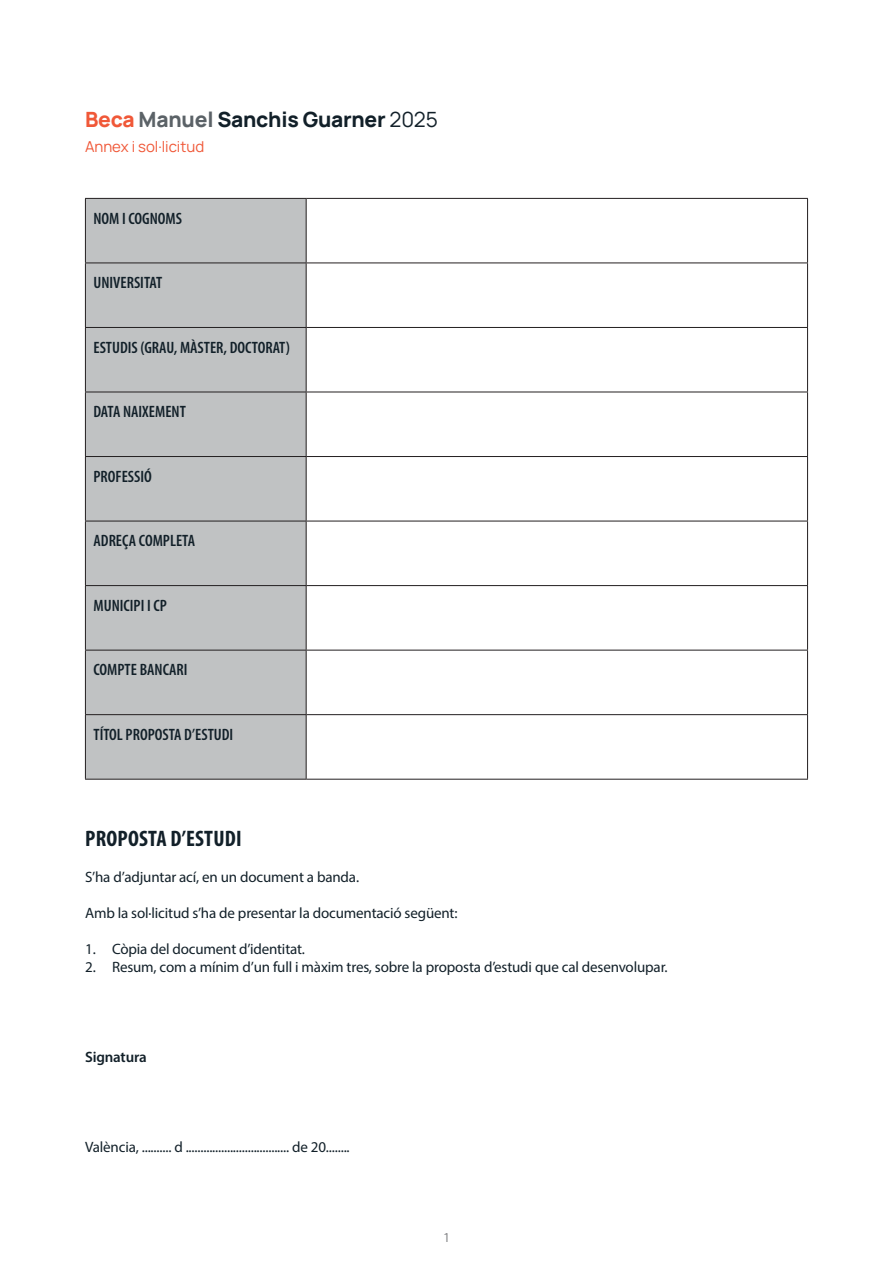
<style>
.page{position:relative;width:893px;height:1263px;background:#fff}
.page>*{position:absolute;margin:0;border:0;box-sizing:border-box;transform-origin:0 0}
.t1{font:700 condensed 22.5px "Myriad Pro";letter-spacing:.01em;color:#122029}
.t2{font:800 21px "Manrope";letter-spacing:-.01em;color:#122029}
.t3{font:600 condensed 16.5px "Myriad Pro";color:#122029}
.t4{font:15px "Myriad Pro";letter-spacing:-.01em;color:#122029}
.t5{font:15px "Manrope";color:#f05838}
.t6{font:600 15px "Myriad Pro";letter-spacing:-.01em;color:#122029}
.t7{font:12px "Exo";color:#6c6d70}
.s1{color:#f05838}
.s2{color:#5b6267}
.s3{font-weight:400}
</style>
<div class="page">
<div style="left:86px;top:199px;width:220px;height:580px;background:#c0c2c3"></div>
<hr style="left:85px;top:198px;width:221px;height:1px;background:#231f20">
<hr style="left:306px;top:198px;width:502px;height:1px;background:#231f20">
<hr style="left:85px;top:263px;width:221px;height:1px;background:#231f20">
<hr style="left:306px;top:263px;width:502px;height:1px;background:#231f20">
<hr style="left:85px;top:327px;width:221px;height:1px;background:#231f20">
<hr style="left:306px;top:327px;width:502px;height:1px;background:#231f20">
<hr style="left:85px;top:392px;width:221px;height:1px;background:#231f20">
<hr style="left:306px;top:392px;width:502px;height:1px;background:#231f20">
<hr style="left:85px;top:456px;width:221px;height:1px;background:#231f20">
<hr style="left:306px;top:456px;width:502px;height:1px;background:#231f20">
<hr style="left:85px;top:521px;width:221px;height:1px;background:#231f20">
<hr style="left:306px;top:521px;width:502px;height:1px;background:#231f20">
<hr style="left:85px;top:585px;width:221px;height:1px;background:#231f20">
<hr style="left:306px;top:585px;width:502px;height:1px;background:#231f20">
<hr style="left:85px;top:650px;width:221px;height:1px;background:#231f20">
<hr style="left:306px;top:650px;width:502px;height:1px;background:#231f20">
<hr style="left:85px;top:714px;width:221px;height:1px;background:#231f20">
<hr style="left:306px;top:714px;width:502px;height:1px;background:#231f20">
<hr style="left:85px;top:779px;width:221px;height:1px;background:#231f20">
<hr style="left:306px;top:779px;width:502px;height:1px;background:#231f20">
<hr style="left:85px;top:199px;width:1px;height:64px;background:#231f20">
<hr style="left:85px;top:263px;width:1px;height:64px;background:#231f20">
<hr style="left:85px;top:328px;width:1px;height:64px;background:#231f20">
<hr style="left:85px;top:392px;width:1px;height:64px;background:#231f20">
<hr style="left:85px;top:457px;width:1px;height:64px;background:#231f20">
<hr style="left:85px;top:521px;width:1px;height:64px;background:#231f20">
<hr style="left:85px;top:586px;width:1px;height:64px;background:#231f20">
<hr style="left:85px;top:650px;width:1px;height:64px;background:#231f20">
<hr style="left:85px;top:715px;width:1px;height:64px;background:#231f20">
<hr style="left:306px;top:199px;width:1px;height:64px;background:#231f20">
<hr style="left:807px;top:199px;width:1px;height:64px;background:#231f20">
<hr style="left:306px;top:263px;width:1px;height:64px;background:#231f20">
<hr style="left:807px;top:263px;width:1px;height:64px;background:#231f20">
<hr style="left:306px;top:328px;width:1px;height:64px;background:#231f20">
<hr style="left:807px;top:328px;width:1px;height:64px;background:#231f20">
<hr style="left:306px;top:392px;width:1px;height:64px;background:#231f20">
<hr style="left:807px;top:392px;width:1px;height:64px;background:#231f20">
<hr style="left:306px;top:457px;width:1px;height:64px;background:#231f20">
<hr style="left:807px;top:457px;width:1px;height:64px;background:#231f20">
<hr style="left:306px;top:521px;width:1px;height:64px;background:#231f20">
<hr style="left:807px;top:521px;width:1px;height:64px;background:#231f20">
<hr style="left:306px;top:586px;width:1px;height:64px;background:#231f20">
<hr style="left:807px;top:586px;width:1px;height:64px;background:#231f20">
<hr style="left:306px;top:650px;width:1px;height:64px;background:#231f20">
<hr style="left:807px;top:650px;width:1px;height:64px;background:#231f20">
<hr style="left:306px;top:715px;width:1px;height:64px;background:#231f20">
<hr style="left:807px;top:715px;width:1px;height:64px;background:#231f20">
<h2 class="t2" style="left:85px;top:101px;width:354px"><span class="s1">Beca</span> <span class="s2">Manuel</span> Sanchis Guarner <span class="s3">2025</span></h2>
<p class="t5" style="left:85px;top:135px;width:121px">Annex i sol·licitud</p>
<p class="t3" style="left:94px;top:208px;width:90px">NOM I COGNOMS</p>
<p class="t3" style="left:94px;top:272px;width:70px">UNIVERSITAT</p>
<p class="t3" style="left:94px;top:337px;width:198px">ESTUDIS (GRAU, MÀSTER, DOCTORAT)</p>
<p class="t3" style="left:94px;top:401px;width:94px">DATA NAIXEMENT</p>
<p class="t3" style="left:94px;top:466px;width:60px">PROFESSIÓ</p>
<p class="t3" style="left:94px;top:531px;width:103px">ADREÇA COMPLETA</p>
<p class="t3" style="left:94px;top:595px;width:75px">MUNICIPI I CP</p>
<p class="t3" style="left:94px;top:660px;width:96px">COMPTE BANCARI</p>
<p class="t3" style="left:94px;top:724px;width:141px">TÍTOL PROPOSTA D’ESTUDI</p>
<h1 class="t1" style="left:85px;top:824px;width:158px">PROPOSTA D’ESTUDI</h1>
<p class="t4" style="left:85px;top:868px;width:276px">S’ha d’adjuntar ací, en un document a banda.</p>
<p class="t4" style="left:85px;top:904px;width:374px">Amb la sol·licitud s’ha de presentar la documentació següent:</p>
<p class="t4" style="left:85px;top:940px;width:221px">1. Còpia del document d’identitat.</p>
<p class="t4" style="left:85px;top:958px;width:584px">2. Resum, com a mínim d’un full i màxim tres, sobre la proposta d’estudi que cal desenvolupar.</p>
<p class="t6" style="left:85px;top:1047px;width:63px">Signatura</p>
<p class="t4" style="left:85px;top:1138px;width:266px">València, .......... d ................................... de 20........</p>
<p class="t7" style="left:444px;top:1230px;width:6px">1</p>
</div>
